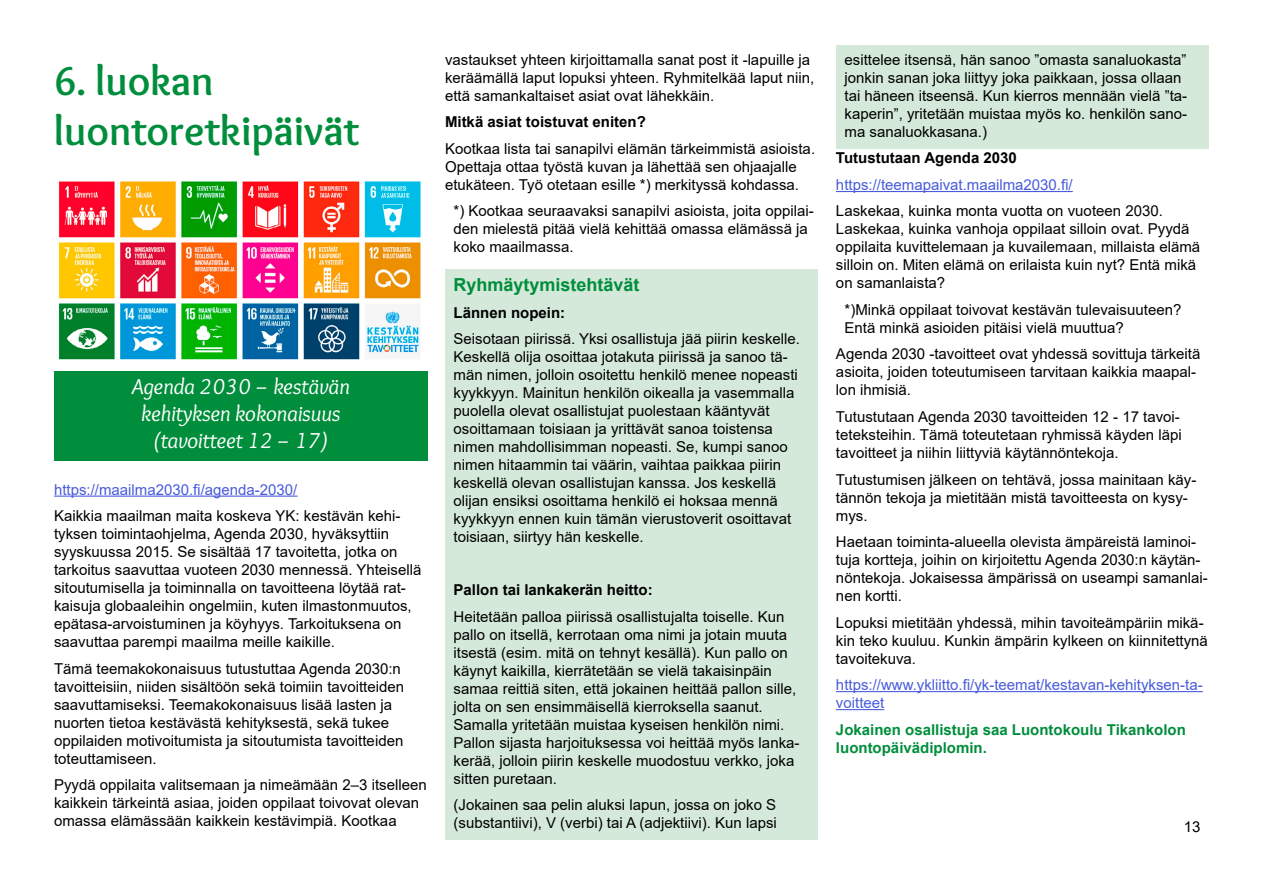
<style>
.page{position:relative;width:1263px;height:893px;background:#fff}
.page>*{position:absolute;margin:0;border:0;box-sizing:border-box;transform-origin:0 0}
.t1{font:700 42px/50.4px "Overlock";color:#008e3c}
.t2{font:italic 22.5px/27px "Overlock";color:#fff;text-align:center}
.t3{font:700 18px "Arial";color:#008e3c}
.t4{font:15px/18px "Arial";color:#000}
.t5{font:15px/18px "Arial";color:#485cdb}
.t6{font:700 15px "Arial";color:#000}
.t7{font:700 15px/18px "Arial";color:#008e3c}
</style>
<div class="page">
<hr style="left:54px;top:496px;width:243px;height:1px;background:#485cdb">
<div style="left:445px;top:269px;width:373px;height:34px;background:#d4e9da"></div>
<div style="left:445px;top:298px;width:373px;height:31px;background:#d4e9da"></div>
<div style="left:445px;top:325px;width:373px;height:229px;background:#d4e9da"></div>
<div style="left:445px;top:549px;width:373px;height:31px;background:#d4e9da"></div>
<div style="left:445px;top:576px;width:373px;height:31px;background:#d4e9da"></div>
<div style="left:445px;top:602px;width:373px;height:193px;background:#d4e9da"></div>
<div style="left:445px;top:791px;width:373px;height:49px;background:#d4e9da"></div>
<div style="left:836px;top:45px;width:373px;height:104px;background:#d4e9da"></div>
<hr style="left:836px;top:191px;width:237px;height:1px;background:#485cdb">
<hr style="left:836px;top:691px;width:367px;height:1px;background:#485cdb">
<hr style="left:836px;top:709px;width:48px;height:1px;background:#485cdb">
<div style="left:54px;top:364px;width:374px;height:96px;background:#008e3c"></div>
<img style="left:55px;top:181px;width:373px;height:189px">
<h1 class="t1" style="left:54px;top:55px;width:307px">6. luokan luontoretkipäivät</h1>
<h2 class="t2" style="left:132px;top:373px;width:219px">Agenda 2030 – kestävän kehityksen kokonaisuus (tavoitteet 12 – 17)</h2>
<p class="t5" style="left:54px;top:480px;width:245px">https://maailma2030.fi/agenda-2030/</p>
<p class="t4" style="left:54px;top:507px;width:369px">Kaikkia maailman maita koskeva YK: kestävän kehi&shy;tyksen toimintaohjelma, Agenda 2030, hyväksyttiin syyskuussa 2015. Se sisältää 17 tavoitetta, jotka on tarkoitus saavuttaa vuoteen 2030 mennessä. Yhteisellä sitoutumisella ja toiminnalla on tavoitteena löytää rat&shy;kaisuja globaaleihin ongelmiin, kuten ilmastonmuutos, epätasa-arvoistuminen ja köyhyys. Tarkoituksena on saavuttaa parempi maailma meille kaikille.</p>
<p class="t4" style="left:54px;top:659px;width:352px">Tämä teemakokonaisuus tutustuttaa Agenda 2030:n tavoitteisiin, niiden sisältöön sekä toimiin tavoitteiden saavuttamiseksi. Teemakokonaisuus lisää lasten ja nuorten tietoa kestävästä kehityksestä, sekä tukee oppilaiden motivoitumista ja sitoutumista tavoitteiden toteuttamiseen.</p>
<p class="t4" style="left:54px;top:776px;width:374px">Pyydä oppilaita valitsemaan ja nimeämään 2–3 itselleen kaikkein tärkeintä asiaa, joiden oppilaat toivovat olevan omassa elämässään kaikkein kestävimpiä. Kootkaa</p>
<p class="t4" style="left:445px;top:51px;width:371px">vastaukset yhteen kirjoittamalla sanat post it -lapuille ja keräämällä laput lopuksi yhteen. Ryhmitelkää laput niin, että samankaltaiset asiat ovat lähekkäin.</p>
<p class="t6" style="left:445px;top:112px;width:202px">Mitkä asiat toistuvat eniten?</p>
<p class="t4" style="left:445px;top:140px;width:372px">Kootkaa lista tai sanapilvi elämän tärkeimmistä asioista.<br>Opettaja ottaa työstä kuvan ja lähettää sen ohjaajalle etukäteen. Työ otetaan esille *) merkityssä kohdassa.</p>
<p class="t4" style="left:453px;top:202px;width:362px">*) Kootkaa seuraavaksi sanapilvi asioista, joita oppilai&shy;den mielestä pitää vielä kehittää omassa elämässä ja koko maailmassa.</p>
<p class="t3" style="left:453px;top:272px;width:188px">Ryhmäytymistehtävät</p>
<p class="t6" style="left:453px;top:302px;width:113px">Lännen nopein:</p>
<p class="t4" style="left:453px;top:330px;width:348px">Seisotaan piirissä. Yksi osallistuja jää piirin keskelle.<br>Keskellä olija osoittaa jotakuta piirissä ja sanoo tä&shy;män nimen, jolloin osoitettu henkilö menee nopeasti kyykkyyn. Mainitun henkilön oikealla ja vasemmalla puolella olevat osallistujat puolestaan kääntyvät osoittamaan toisiaan ja yrittävät sanoa toistensa nimen mahdollisimman nopeasti. Se, kumpi sanoo nimen hitaammin tai väärin, vaihtaa paikkaa piirin keskellä olevan osallistujan kanssa. Jos keskellä olijan ensiksi osoittama henkilö ei hoksaa mennä kyykkyyn ennen kuin tämän vierustoverit osoittavat toisiaan, siirtyy hän keskelle.</p>
<p class="t6" style="left:453px;top:579px;width:201px">Pallon tai lankakerän heitto:</p>
<p class="t4" style="left:453px;top:607px;width:348px">Heitetään palloa piirissä osallistujalta toiselle. Kun pallo on itsellä, kerrotaan oma nimi ja jotain muuta itsestä (esim. mitä on tehnyt kesällä). Kun pallo on käynyt kaikilla, kierrätetään se vielä takaisinpäin samaa reittiä siten, että jokainen heittää pallon sille, jolta on sen ensimmäisellä kierroksella saanut.<br>Samalla yritetään muistaa kyseisen henkilön nimi.<br>Pallon sijasta harjoituksessa voi heittää myös lanka&shy;kerää, jolloin piirin keskelle muodostuu verkko, joka sitten puretaan.</p>
<p class="t4" style="left:453px;top:796px;width:325px">(Jokainen saa pelin aluksi lapun, jossa on joko S (substantiivi), V (verbi) tai A (adjektiivi). Kun lapsi</p>
<p class="t4" style="left:844px;top:51px;width:344px">esittelee itsensä, hän sanoo ”omasta sanaluokasta” jonkin sanan joka liittyy joka paikkaan, jossa ollaan tai häneen itseensä. Kun kierros mennään vielä ”ta&shy;kaperin”, yritetään muistaa myös ko. henkilön sano&shy;ma sanaluokkasana.)</p>
<p class="t6" style="left:836px;top:148px;width:182px">Tutustutaan Agenda 2030</p>
<p class="t5" style="left:836px;top:176px;width:238px">https://teemapaivat.maailma2030.fi/</p>
<p class="t4" style="left:836px;top:202px;width:366px">Laskekaa, kuinka monta vuotta on vuoteen 2030.<br>Laskekaa, kuinka vanhoja oppilaat silloin ovat. Pyydä oppilaita kuvittelemaan ja kuvailemaan, millaista elämä silloin on. Miten elämä on erilaista kuin nyt? Entä mikä on samanlaista?</p>
<p class="t4" style="left:844px;top:301px;width:338px">*)Minkä oppilaat toivovat kestävän tulevaisuuteen?<br>Entä minkä asioiden pitäisi vielä muuttua?</p>
<p class="t4" style="left:836px;top:345px;width:366px">Agenda 2030 -tavoitteet ovat yhdessä sovittuja tärkeitä asioita, joiden toteutumiseen tarvitaan kaikkia maapal&shy;lon ihmisiä.</p>
<p class="t4" style="left:836px;top:408px;width:347px">Tutustutaan Agenda 2030 tavoitteiden 12 - 17 tavoi&shy;teteksteihin. Tämä toteutetaan ryhmissä käyden läpi tavoitteet ja niihin liittyviä käytännöntekoja.</p>
<p class="t4" style="left:836px;top:470px;width:362px">Tutustumisen jälkeen on tehtävä, jossa mainitaan käy&shy;tännön tekoja ja mietitään mistä tavoitteesta on kysy&shy;mys.</p>
<p class="t4" style="left:836px;top:533px;width:373px">Haetaan toiminta-alueella olevista ämpäreistä laminoi&shy;tuja kortteja, joihin on kirjoitettu Agenda 2030:n käytän&shy;nöntekoja. Jokaisessa ämpärissä on useampi samanlai&shy;nen kortti.</p>
<p class="t4" style="left:836px;top:613px;width:373px">Lopuksi mietitään yhdessä, mihin tavoiteämpäriin mikä&shy;kin teko kuuluu. Kunkin ämpärin kylkeen on kiinnitettynä tavoitekuva.</p>
<p class="t5" style="left:836px;top:676px;width:368px">https://www.ykliitto.fi/yk-teemat/kestavan-kehityksen-ta&shy;voitteet</p>
<p class="t7" style="left:836px;top:720px;width:351px">Jokainen osallistuja saa Luontokoulu Tikankolon luontopäivädiplomin.</p>
<p class="t4" style="left:1184px;top:817px;width:18px">13</p>
</div>
